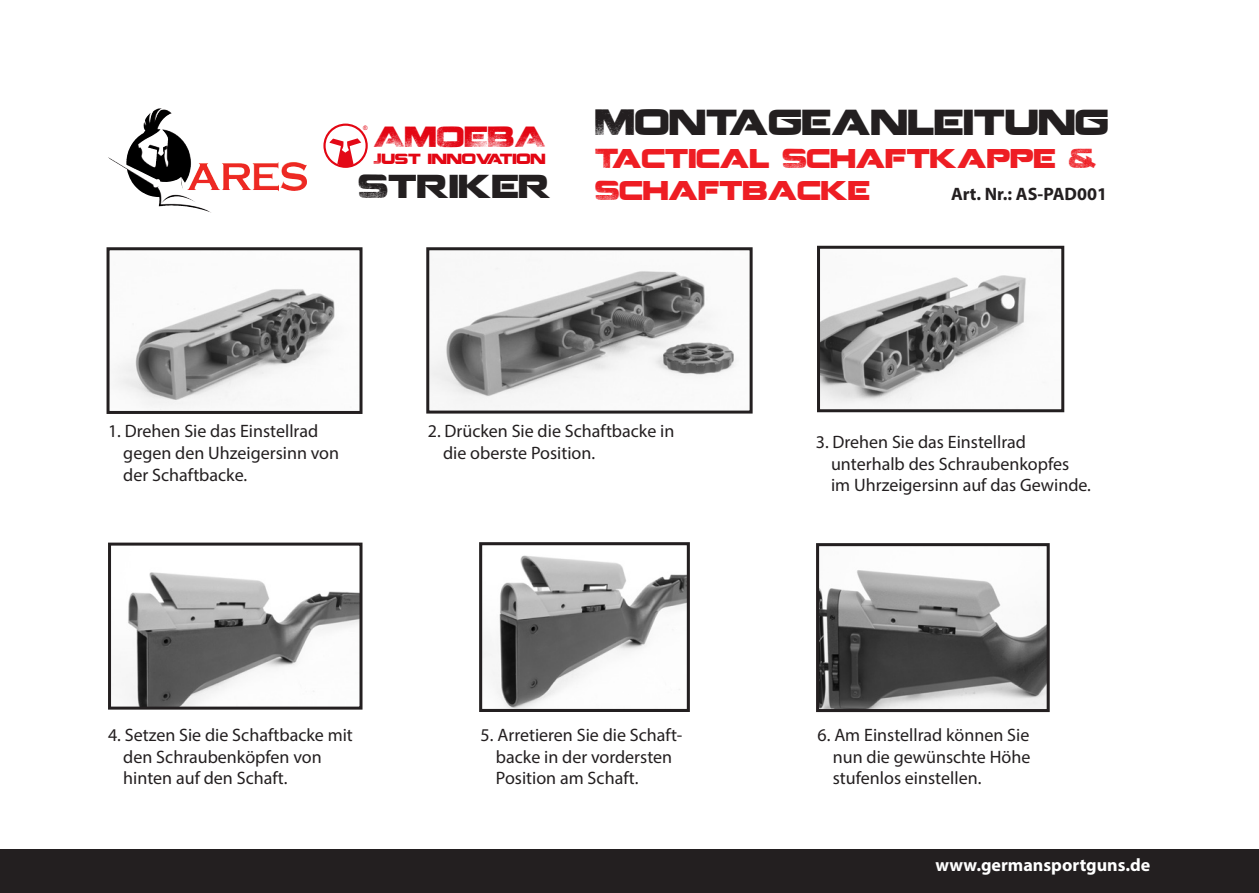
<style>
.page{position:relative;width:1259px;height:893px;background:#fff}
.page>*{position:absolute;margin:0;border:0;box-sizing:border-box;transform-origin:0 0}
.t1{font:36px "Coalition";color:#231f20}
.t2{font:33px "Coalition";color:#231f20}
.t3{font:28.8px "Coalition";color:#e30613}
.t4{font:27px/32.4px "Coalition";color:#ee1d23}
.t5{font:18px "Myriad Pro";color:#231f20}
.t6{font:700 18px "Myriad Pro";color:#fff}
.t7{font:700 18px "Myriad Pro";color:#231f20}
.t8{font:14.7px "Coalition";color:#e30613}
.t9{font:6px "Arial";color:#e30613}
</style>
<div class="page">
<img style="left:115px;top:289px;width:220px;height:121px">
<div style="left:106px;top:247px;width:256px;height:167px;border:3px solid #231f20"></div>
<img style="left:820px;top:570px;width:225px;height:138px">
<div style="left:816px;top:543px;width:233px;height:169px;border:3px solid #231f20"></div>
<img style="left:430px;top:268px;width:307px;height:138px">
<div style="left:426px;top:247px;width:326px;height:167px;border:3px solid #231f20"></div>
<img style="left:821px;top:275px;width:205px;height:130px">
<div style="left:817px;top:246px;width:247px;height:166px;border:3px solid #231f20"></div>
<img style="left:126px;top:572px;width:232px;height:134px">
<div style="left:108px;top:543px;width:254px;height:167px;border:3px solid #231f20"></div>
<img style="left:483px;top:555px;width:203px;height:153px">
<div style="left:479px;top:542px;width:211px;height:170px;border:3px solid #231f20"></div>
<img style="left:126px;top:109px;width:53px;height:74px">
<svg style="left:323px;top:124px;width:45px;height:44px"></svg>
<div style="left:0;top:850px;width:1259px;height:43px;background:#231f20"></div>
<p class="t9" style="left:363px;top:124px;width:6px">®</p>
<p class="t3" style="left:374px;top:117px;width:174px">AMOEBA</p>
<p class="t8" style="left:374px;top:149px;width:173px">JUST INNOVATION</p>
<p class="t2" style="left:359px;top:164px;width:194px">STRIKER</p>
<p class="t1" style="left:595px;top:98px;width:515px">MONTAGEANLEITUNG</p>
<p class="t4" style="left:595px;top:140px;width:503px">TACTICAL SCHAFTKAPPE &amp;<br>SCHAFTBACKE</p>
<p class="t7" style="left:951px;top:182px;width:158px">Art. Nr.: AS-PAD001</p>
<p class="t5" style="left:108px;top:420px;width:212px">1. Drehen Sie das Einstellrad</p>
<p class="t5" style="left:123px;top:442px;width:217px">gegen den Uhzeigersinn von</p>
<p class="t5" style="left:123px;top:463px;width:125px">der Schaftbacke.</p>
<p class="t5" style="left:428px;top:420px;width:248px">2. Drücken Sie die Schaftbacke in</p>
<p class="t5" style="left:443px;top:442px;width:154px">die oberste Position.</p>
<p class="t5" style="left:816px;top:431px;width:212px">3. Drehen Sie das Einstellrad</p>
<p class="t5" style="left:831px;top:453px;width:240px">unterhalb des Schraubenkopfes</p>
<p class="t5" style="left:831px;top:474px;width:261px">im Uhrzeigersinn auf das Gewinde.</p>
<p class="t5" style="left:108px;top:724px;width:246px">4. Setzen Sie die Schaftbacke mit</p>
<p class="t5" style="left:123px;top:745px;width:200px">den Schraubenköpfen von</p>
<p class="t5" style="left:123px;top:767px;width:166px">hinten auf den Schaft.</p>
<p class="t5" style="left:480px;top:724px;width:203px">5. Arretieren Sie die Schaft-</p>
<p class="t5" style="left:496px;top:745px;width:178px">backe in der vordersten</p>
<p class="t5" style="left:496px;top:767px;width:144px">Position am Schaft.</p>
<p class="t5" style="left:817px;top:724px;width:213px">6. Am Einstellrad können Sie</p>
<p class="t5" style="left:833px;top:745px;width:199px">nun die gewünschte Höhe</p>
<p class="t5" style="left:833px;top:767px;width:150px">stufenlos einstellen.</p>
<p class="t6" style="left:935px;top:853px;width:216px">www.germansportguns.de</p>
</div>
